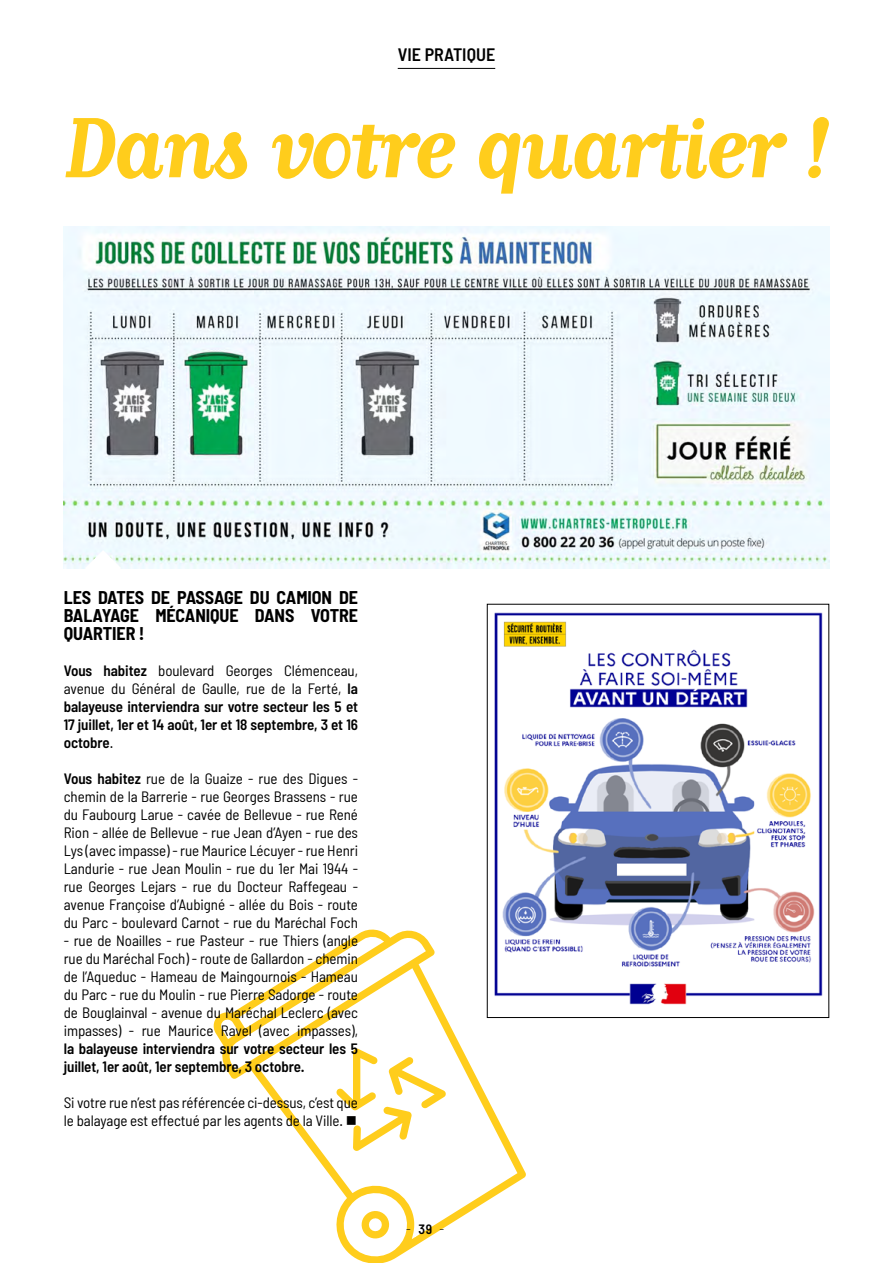
<style>
.page{position:relative;width:893px;height:1263px;background:#fff}
.page>*{position:absolute;margin:0;border:0;box-sizing:border-box;transform-origin:0 0}
.t1{font:700 120.3px "Matrix Script";letter-spacing:-.025em;color:#ffcd1c}
.t2{font:700 semi-condensed 18px/18px "Barlow";letter-spacing:-.005em;color:#000;text-align:justify}
.t3{font:600 semi-condensed 18px "Barlow";color:#000}
.t4{font:semi-condensed 15px/18px "Barlow";letter-spacing:-.005em;color:#000;text-align:justify}
.t5{font:600 semi-condensed 15px/18px "Barlow";letter-spacing:-.005em;color:#000;text-align:justify}
.t6{font:300 semi-condensed 13.5px "Barlow";color:#000}
.s1{font-weight:400}
.s2{font-weight:600}
</style>
<div class="page">
<svg style="left:213px;top:922px;width:313px;height:341px"></svg>
<svg style="left:331px;top:942px;width:119px;height:215px"></svg>
<svg style="left:354px;top:1207px;width:42px;height:39px"></svg>
<hr style="left:398px;top:68px;width:97px;height:1px;background:#000">
<img style="left:64px;top:226px;width:765px;height:342px">
<svg style="left:85px;top:550px;width:36px;height:18px"></svg>
<img style="left:489px;top:612px;width:334px;height:403px">
<div style="left:487px;top:604px;width:342px;height:414px;border:1px solid #000"></div>
<p class="t3" style="left:398px;top:43px;width:99px">VIE PRATIQUE</p>
<h1 class="t1" style="left:64px;top:98px;width:767px">Dans votre quartier !</h1>
<p class="t2" style="left:64px;top:588px;width:296px">LES DATES DE PASSAGE DU CAMION DE BALAYAGE MÉCANIQUE DANS VOTRE QUARTIER !</p>
<p class="t5" style="left:64px;top:661px;width:296px">Vous habitez <span class="s1">boulevard Georges Clémenceau, avenue du Général de Gaulle, rue de la Ferté,</span> la balayeuse interviendra sur votre secteur les 5 et 17 juillet, 1er et 14 août, 1er et 18 septembre, 3 et 16 octobre<span class="s1">.</span></p>
<p class="t4" style="left:64px;top:769px;width:296px"><span class="s2">Vous habitez</span> rue de la Guaize - rue des Digues - chemin de la Barrerie - rue Georges Brassens - rue du Faubourg Larue - cavée de Bellevue - rue René Rion - allée de Bellevue - rue Jean d’Ayen - rue des Lys (avec impasse) - rue Maurice Lécuyer - rue Henri Landurie - rue Jean Moulin - rue du 1er Mai 1944 - rue Georges Lejars - rue du Docteur Raffegeau - avenue Françoise d’Aubigné - allée du Bois - route du Parc - boulevard Carnot - rue du Maréchal Foch</p>
<p class="t4" style="left:64px;top:931px;width:296px">- rue de Noailles - rue Pasteur - rue Thiers (angle rue du Maréchal Foch) - route de Gallardon - chemin de l’Aqueduc - Hameau de Maingournois - Hameau du Parc - rue du Moulin - rue Pierre Sadorge - route de Bouglainval - avenue du Maréchal Leclerc (avec impasses) - rue Maurice Ravel (avec impasses),</p>
<p class="t5" style="left:64px;top:1039px;width:296px">la balayeuse interviendra sur votre secteur les 5 juillet, 1er août, 1er septembre, 3 octobre.</p>
<p class="t4" style="left:64px;top:1093px;width:296px">Si votre rue n’est pas référencée ci-dessus, c’est que le balayage est effectué par les agents de la Ville. ■</p>
<p class="t6" style="left:406px;top:1221px;width:40px">- <span class="s2">39</span> -</p>
</div>
